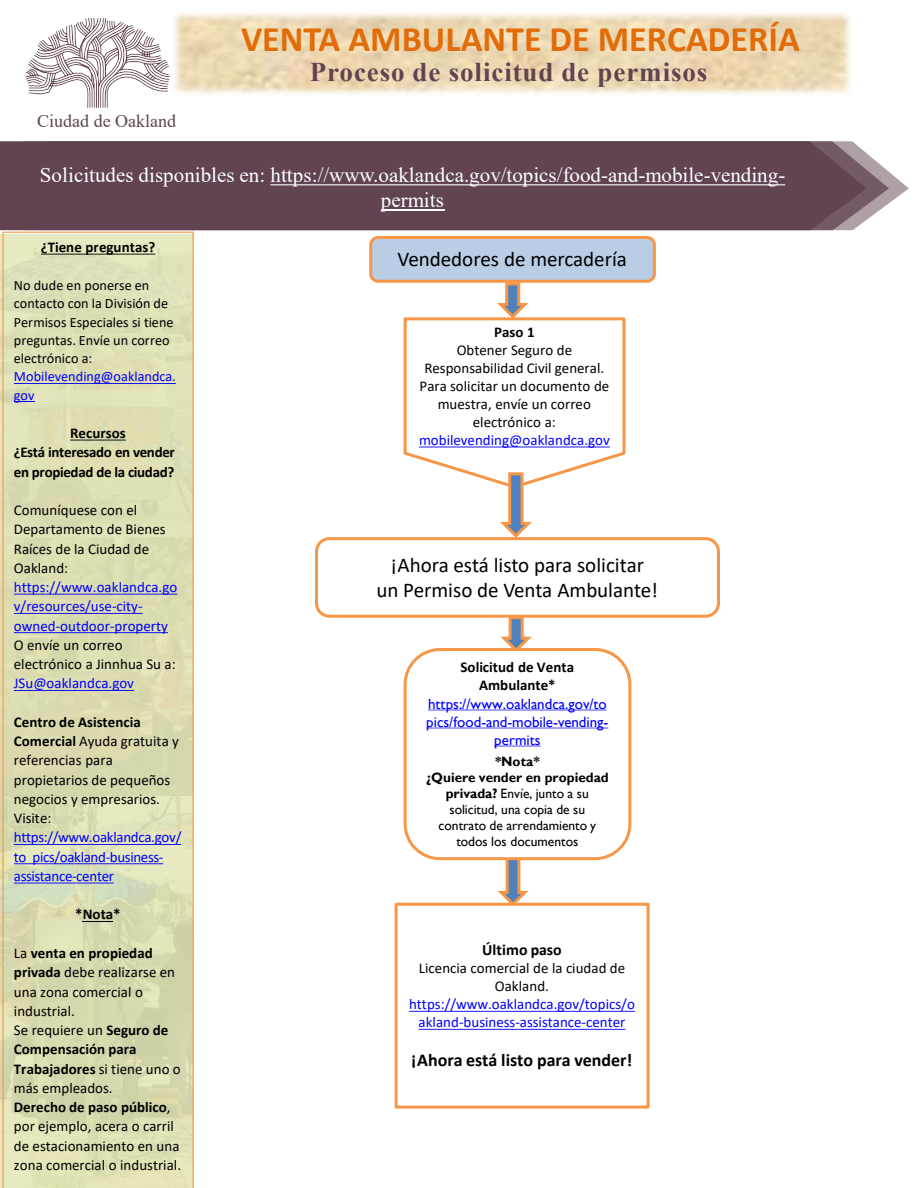
<style>
.page{position:relative;width:918px;height:1188px;background:#fff}
.page>*{position:absolute;margin:0;border:0;box-sizing:border-box;transform-origin:0 0}
.t1{font:700 36px "Calibri";color:#e26c08}
.t2{font:700 27px "Times New Roman";letter-spacing:.035em;color:#614351}
.t3{font:21px/25.2px "Times New Roman";color:#fff;text-align:center}
.t4{font:21px/25.2px "Calibri";letter-spacing:-.005em;color:#000;text-align:center}
.t5{font:700 18px "Calibri";letter-spacing:-.005em;color:#000}
.t6{font:18px "Times New Roman";color:#614351}
.t7{font:700 15.9px "Calibri";color:#000}
.t8{font:15px/19.2px "Calibri";color:#000}
.t9{font:15px/19.2px "Calibri";color:#00f}
.t10{font:700 15px/19.2px "Calibri";letter-spacing:-.005em;color:#000}
.t11{font:15px/18px "Gill Sans";color:#00f;text-align:center}
.t12{font:14.25px/18.3px "Calibri";color:#000}
.t13{font:13.5px/16.2px "Gill Sans";color:#000;text-align:center}
.t14{font:700 13.5px "Gill Sans";color:#000}
.s1{color:#00f}
.s2{color:#000}
.s3{font-weight:700}
</style>
<div class="page">
<svg style="left:889px;top:172px;width:20px;height:31px"></svg>
<svg style="left:866px;top:153px;width:23px;height:67px"></svg>
<div style="left:0;top:141px;width:866px;height:89px;background:#614351"></div>
<img style="left:174px;top:13px;width:676px;height:81px">
<img style="left:26px;top:18px;width:144px;height:89px">
<svg style="left:270px;top:184px;width:515px;height:1px"></svg>
<hr style="left:381px;top:209px;width:63px;height:2px;background:#fff">
<div style="left:369px;top:236px;width:287px;height:47px;background:#b9cde5;border:3px solid #f79646;border-radius:7px"></div>
<div style="left:315px;top:537px;width:405px;height:81px;background:#fff;border:3px solid #f79646;border-radius:13px"></div>
<svg style="left:402px;top:281px;width:225px;height:259px"></svg>
<svg style="left:497px;top:860px;width:35px;height:43px"></svg>
<svg style="left:500px;top:615px;width:35px;height:33px"></svg>
<svg style="left:2px;top:232px;width:192px;height:956px;background:#dcdcb2"></svg>
<svg style="left:41px;top:254px;width:114px;height:1px"></svg>
<svg style="left:14px;top:383px;width:162px;height:1px"></svg>
<svg style="left:14px;top:401px;width:21px;height:1px"></svg>
<svg style="left:70px;top:440px;width:56px;height:1px"></svg>
<svg style="left:14px;top:594px;width:163px;height:1px"></svg>
<svg style="left:14px;top:613px;width:129px;height:1px"></svg>
<svg style="left:14px;top:632px;width:154px;height:1px"></svg>
<svg style="left:14px;top:690px;width:120px;height:1px"></svg>
<svg style="left:14px;top:844px;width:167px;height:1px"></svg>
<svg style="left:14px;top:863px;width:149px;height:1px"></svg>
<svg style="left:14px;top:883px;width:100px;height:1px"></svg>
<hr style="left:83px;top:921px;width:30px;height:1px;background:#000">
<div style="left:404px;top:648px;width:227px;height:212px;background:#fff;border:3px solid #f79646;border-radius:35px"></div>
<svg style="left:428px;top:710px;width:179px;height:1px"></svg>
<svg style="left:426px;top:728px;width:182px;height:1px"></svg>
<svg style="left:494px;top:746px;width:47px;height:1px"></svg>
<div style="left:395px;top:903px;width:255px;height:206px;border:3px solid #f79646"></div>
<svg style="left:409px;top:1011px;width:226px;height:1px"></svg>
<svg style="left:419px;top:1029px;width:206px;height:1px"></svg>
<p class="t6" style="left:37px;top:108px;width:140px">Ciudad de Oakland</p>
<p class="t1" style="left:241px;top:13px;width:560px">VENTA AMBULANTE DE MERCADERÍA</p>
<p class="t2" style="left:310px;top:53px;width:399px">Proceso de solicitud de permisos</p>
<p class="t3" style="left:40px;top:162px;width:747px">Solicitudes disponibles en: https://www.oaklandca.gov/topics/food-and-mobile-vending&shy;permits</p>
<p class="t10" style="left:41px;top:237px;width:116px">¿Tiene preguntas?</p>
<p class="t12" style="left:14px;top:276px;width:163px">No dude en ponerse en contacto con la División de<br>Permisos Especiales si tiene preguntas. Envíe un correo electrónico a:<br><span class="s1">Mobilevending@oaklandca. gov</span></p>
<p class="t10" style="left:70px;top:423px;width:57px">Recursos</p>
<p class="t10" style="left:14px;top:442px;width:163px">¿Está interesado en vender en propiedad de la ciudad?</p>
<p class="t9" style="left:14px;top:500px;width:165px"><span class="s2">Comuníquese con el<br>Departamento de Bienes<br>Raíces de la Ciudad de<br>Oakland: </span>https://www.oaklandca.go v/resources/use-city&shy;owned-outdoor-property</p>
<p class="t8" style="left:14px;top:635px;width:163px">O envíe un correo electrónico a Jinnhua Su a:<br><span class="s1">JSu@oaklandca.gov</span></p>
<p class="t8" style="left:14px;top:712px;width:169px"><span class="s3">Centro de Asistencia<br>Comercial</span> Ayuda gratuita y referencias para propietarios de pequeños negocios y empresarios.<br>Visite: <span class="s1">https://www.oaklandca.gov/ to pics/oakland-business&shy;assistance-center</span></p>
<p class="t10" style="left:75px;top:905px;width:47px">*Nota*</p>
<p class="t8" style="left:14px;top:943px;width:163px">La <span class="s3">venta en propiedad privada</span> debe realizarse en una zona comercial o industrial.</p>
<p class="t8" style="left:14px;top:1020px;width:168px">Se requiere un <span class="s3">Seguro de<br>Compensación para<br>Trabajadores</span> si tiene uno o más empleados.</p>
<p class="t8" style="left:14px;top:1097px;width:169px"><span class="s3">Derecho de paso público</span>, por ejemplo, acera o carril de estacionamiento en una zona comercial o industrial.</p>
<p class="t4" style="left:398px;top:246px;width:231px">Vendedores de mercadería</p>
<p class="t10" style="left:494px;top:322px;width:42px">Paso 1</p>
<p class="t8" style="left:424px;top:341px;width:181px;line-height:18px;text-align:center">Obtener Seguro de<br>Responsabilidad Civil general.</p>
<p class="t8" style="left:419px;top:377px;width:192px;line-height:18px;text-align:center">Para solicitar un documento de muestra, envíe un correo electrónico a: <span class="s1">mobilevending@oaklandca.gov</span></p>
<p class="t4" style="left:376px;top:552px;width:283px">¡Ahora está listo para solicitar<br>un Permiso de Venta Ambulante!</p>
<p class="t10" style="left:461px;top:658px;width:115px;line-height:18px;text-align:center">Solicitud de Venta<br>Ambulante*</p>
<p class="t11" style="left:426px;top:695px;width:184px">https://www.oaklandca.gov/to pics/food-and-mobile-vending&shy;permits</p>
<p class="t14" style="left:495px;top:753px;width:46px">*Nota*</p>
<p class="t13" style="left:426px;top:769px;width:184px"><span class="s3">¿Quiere vender en propiedad privada?</span> Envíe, junto a su solicitud, una copia de su contrato de arrendamiento y todos los documentos</p>
<p class="t7" style="left:482px;top:939px;width:81px">Último paso</p>
<p class="t9" style="left:409px;top:959px;width:227px;line-height:18px;text-align:center"><span class="s2">Licencia comercial de la ciudad de<br>Oakland. </span>https://www.oaklandca.gov/topics/o akland-business-assistance-center</p>
<p class="t5" style="left:411px;top:1047px;width:223px">¡Ahora está listo para vender!</p>
</div>
